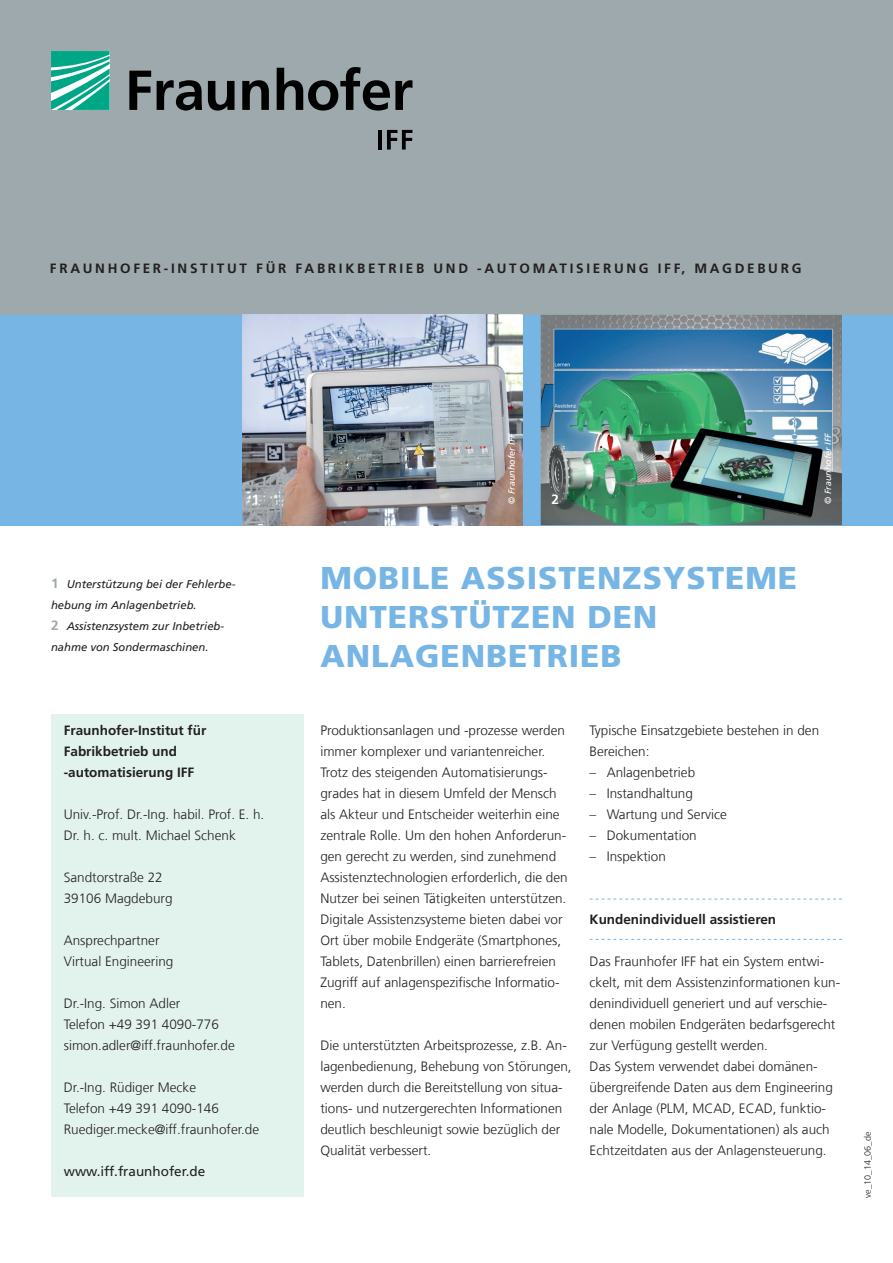
<style>
.page{position:relative;width:893px;height:1263px;background:#fff}
.page>*{position:absolute;margin:0;border:0;box-sizing:border-box;transform-origin:0 0}
.t1{font:900 31.5px/39px "Frutiger LT Com";letter-spacing:.03em;color:#77b6e4}
.t2{font:300 13.5px/21px "Frutiger LT Com";color:#231f20}
.t3{font:700 13.5px/21px "Frutiger LT Com";color:#231f20}
.t4{font:700 13.5px "Frutiger LT Com";letter-spacing:.2em;color:#231f20}
.t5{font:13.5px "Frutiger LT Com";color:#231f20}
.t6{font:700 13.5px "Frutiger LT Com";color:#fff}
.t7{font:italic 11.25px/21px "Frutiger LT Com";color:#231f20}
.t8{font:italic 9px "Frutiger LT Com";color:#fff}
.t9{font:300 9px "Frutiger LT Com";color:#231f20}
.s1{font-weight:700;font-style:normal;font-size:13.5px;color:#9da9ad}
</style>
<div class="page">
<div style="left:0;top:0;width:893px;height:315px;background:#9da9ad"></div>
<svg style="left:51px;top:51px;width:59px;height:59px"></svg>
<svg style="left:129px;top:67px;width:283px;height:44px"></svg>
<hr style="left:378px;top:130px;width:3px;height:20px;background:#010101">
<svg style="left:387px;top:130px;width:25px;height:20px"></svg>
<div style="left:0;top:315px;width:893px;height:210px;background:#77b6e4"></div>
<img style="left:242px;top:315px;width:281px;height:210px">
<img style="left:541px;top:315px;width:301px;height:210px">
<svg style="left:590px;top:899px;width:252px;height:1px"></svg>
<svg style="left:590px;top:939px;width:252px;height:1px"></svg>
<div style="left:51px;top:714px;width:252px;height:483px;background:#e2f3ee"></div>
<img style="left:670px;top:428px;width:153px;height:91px">
<p class="t4" style="left:50px;top:260px;width:753px">FRAUNHOFER-INSTITUT FÜR FABRIKBETRIEB UND -AUTOMATISIERUNG IFF, MAGDEBURG</p>
<p class="t8" style="left:506px;top:504px;width:73px;rotate:-90deg">© Fraunhofer IFF</p>
<p class="t8" style="left:823px;top:504px;width:73px;rotate:-90deg">© Fraunhofer IFF</p>
<p class="t6" style="left:252px;top:491px;width:9px">1</p>
<p class="t6" style="left:551px;top:492px;width:9px">2</p>
<p class="t7" style="left:51px;top:574px;width:186px"><span class="s1">1</span> Unterstützung bei der Fehlerbe&shy;hebung im Anlagenbetrieb.<br><span class="s1">2</span> Assistenzsystem zur Inbetrieb&shy;nahme von Sondermaschinen.</p>
<p class="t3" style="left:64px;top:720px;width:144px">Fraunhofer-Institut für<br>Fabrikbetrieb und -automatisierung IFF</p>
<p class="t2" style="left:64px;top:804px;width:202px">Univ.-Prof. Dr.-Ing. habil. Prof. E. h.<br>Dr. h. c. mult. Michael Schenk</p>
<p class="t2" style="left:64px;top:867px;width:110px">Sandtorstraße 22<br>39106 Magdeburg</p>
<p class="t2" style="left:64px;top:930px;width:111px">Ansprechpartner<br>Virtual Engineering</p>
<p class="t2" style="left:64px;top:993px;width:173px">Dr.-Ing. Simon Adler<br>Telefon +49 391 4090-776 simon.adler@iff.fraunhofer.de</p>
<p class="t2" style="left:64px;top:1077px;width:197px">Dr.-Ing. Rüdiger Mecke<br>Telefon +49 391 4090-146<br>Ruediger.mecke@iff.fraunhofer.de</p>
<p class="t5" style="left:64px;top:1163px;width:143px">www.iff.fraunhofer.de</p>
<h1 class="t1" style="left:320px;top:558px;width:478px">MOBILE ASSISTENZSYSTEME<br>UNTERSTÜTZEN DEN<br>ANLAGENBETRIEB</h1>
<p class="t2" style="left:320px;top:720px;width:249px">Produktionsanlagen und -prozesse werden immer komplexer und variantenreicher.<br>Trotz des steigenden Automatisierungs&shy;grades hat in diesem Umfeld der Mensch als Akteur und Entscheider weiterhin eine zentrale Rolle. Um den hohen Anforderun&shy;gen gerecht zu werden, sind zunehmend Assistenztechnologien erforderlich, die den Nutzer bei seinen Tätigkeiten unterstützen.<br>Digitale Assistenzsysteme bieten dabei vor Ort über mobile Endgeräte (Smartphones, Tablets, Datenbrillen) einen barrierefreien Zugriff auf anlagenspezifische Informatio&shy;nen.</p>
<p class="t2" style="left:320px;top:1035px;width:253px">Die unterstützten Arbeitsprozesse, z.B. An&shy;lagenbedienung, Behebung von Störungen, werden durch die Bereitstellung von situa&shy;tions- und nutzergerechten Informationen deutlich beschleunigt sowie bezüglich der Qualität verbessert.</p>
<p class="t2" style="left:590px;top:720px;width:231px">Typische Einsatzgebiete bestehen in den<br>Bereichen:</p>
<p class="t2" style="left:590px;top:762px;width:107px">– Anlagenbetrieb</p>
<p class="t2" style="left:590px;top:783px;width:105px">– Instandhaltung</p>
<p class="t2" style="left:590px;top:804px;width:139px">– Wartung und Service</p>
<p class="t2" style="left:590px;top:825px;width:109px">– Dokumentation</p>
<p class="t2" style="left:590px;top:846px;width:78px">– Inspektion</p>
<p class="t3" style="left:590px;top:909px;width:188px">Kundenindividuell assistieren</p>
<p class="t2" style="left:590px;top:951px;width:252px">Das Fraunhofer IFF hat ein System entwi&shy;ckelt, mit dem Assistenzinformationen kun&shy;denindividuell generiert und auf verschie&shy;denen mobilen Endgeräten bedarfsgerecht zur Verfügung gestellt werden.<br>Das System verwendet dabei domänen&shy;übergreifende Daten aus dem Engineering der Anlage (PLM, MCAD, ECAD, funktio&shy;nale Modelle, Dokumentationen) als auch Echtzeitdaten aus der Anlagensteuerung.</p>
<p class="t9" style="left:862px;top:1198px;width:68px;rotate:-90deg">ve_10_14_06_de</p>
</div>
